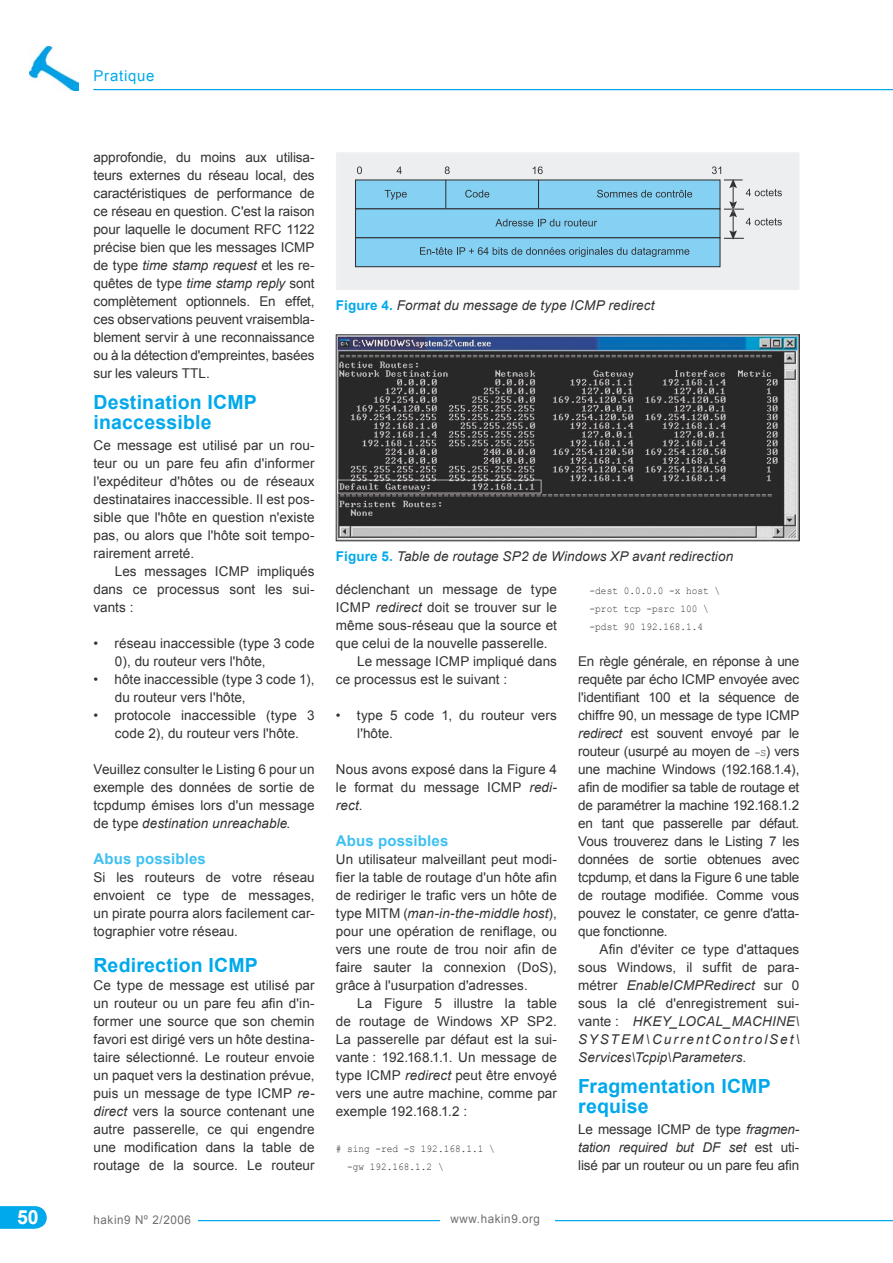
<style>
.page{position:relative;width:893px;height:1263px;background:#fff}
.page>*{position:absolute;margin:0;border:0;box-sizing:border-box;transform-origin:0 0}
.SUBHEAD{font:700 19.5px/19.5px "Arial";letter-spacing:.01em;color:#00a9eb}
.t1{font:700 19.5px "Arial";color:#fff}
.SUBHEAD2{font:700 15px "Arial";letter-spacing:.01em;color:#3fc0f1}
.t2{font:15px "Arial";letter-spacing:.05em;color:#00a9eb}
.BODY1{font:13.5px/18px "Arial";letter-spacing:.005em;color:#323235;text-align:justify}
.BODY1_WS{font:13.5px/18px "Arial";letter-spacing:.005em;color:#323235;text-align:justify}
.BODY_TEXT{font:13.5px/18px "Arial";letter-spacing:.005em;color:#323235;text-align:justify}
.HANGING1{font:13.5px/18px "Arial";letter-spacing:.005em;color:#323235}
.PODPIS{font:italic 13.5px "Arial";letter-spacing:.01em;color:#323235}
.HANGING_WS{font:13.5px/18px "Arial";letter-spacing:.005em;color:#323235}
.t3{font:12px "Arial";letter-spacing:.05em;color:#6f6e72}
.BODY_CODE{font:10.5px "Courier New";color:#323235;scale:.9 1}
.BODY_CODE_WS{font:10.5px "Courier New";color:#323235;scale:.9 1}
.s1{font-style:italic}
.s2{font-weight:700;font-style:normal;color:#00a9eb}
.s3{font-family:"Courier New";font-size:10.5px}
</style>
<div class="page">
<hr style="left:94px;top:1220px;width:799px;height:1px;background:#00a9eb">
<div style="left:440px;top:1203px;width:115px;height:60px;background:#fff"></div>
<div style="left:94px;top:1202px;width:104px;height:49px;background:#fff"></div>
<hr style="left:94px;top:89px;width:799px;height:1px;background:#00a9eb">
<svg style="left:0;top:1206px;width:47px;height:23px"></svg>
<img style="left:30px;top:46px;width:49px;height:44px">
<div style="left:336px;top:152px;width:463px;height:138px;background:#edeeef"></div>
<div style="left:355px;top:180px;width:365px;height:29px;background:#85d1f4"></div>
<div style="left:355px;top:209px;width:365px;height:29px;background:#85d1f4"></div>
<div style="left:355px;top:208px;width:365px;height:30px;border:1px solid #323235"></div>
<div style="left:355px;top:238px;width:365px;height:29px;background:#85d1f4"></div>
<div style="left:355px;top:237px;width:365px;height:30px;border:1px solid #323235"></div>
<svg style="left:385px;top:190px;width:22px;height:10px"></svg>
<svg style="left:495px;top:219px;width:102px;height:7px"></svg>
<svg style="left:420px;top:247px;width:269px;height:10px"></svg>
<svg style="left:465px;top:190px;width:24px;height:8px"></svg>
<svg style="left:597px;top:190px;width:95px;height:8px"></svg>
<svg style="left:445px;top:180px;width:1px;height:28px"></svg>
<svg style="left:538px;top:180px;width:1px;height:29px"></svg>
<svg style="left:357px;top:166px;width:5px;height:8px"></svg>
<svg style="left:397px;top:166px;width:5px;height:8px"></svg>
<svg style="left:445px;top:166px;width:5px;height:8px"></svg>
<svg style="left:533px;top:166px;width:10px;height:8px"></svg>
<svg style="left:712px;top:166px;width:70px;height:76px"></svg>
<img style="left:338px;top:337px;width:459px;height:202px">
<div style="left:336px;top:335px;width:463px;height:206px;border:1px solid #323235"></div>
<h1 class="t1" style="left:17px;top:1204px;width:23px">50</h1>
<p class="t2" style="left:94px;top:66px;width:63px">Pratique</p>
<p class="BODY1" style="left:94px;top:148px;width:223px">approfondie, du moins aux utilisa&shy;teurs externes du réseau local, des caractéristiques de performance de ce réseau en question. C'est la raison pour laquelle le document RFC 1122 précise bien que les messages ICMP de type <span class="s1">time stamp request</span> et les re&shy;quêtes de type <span class="s1">time stamp reply</span> sont complètement optionnels. En effet, ces observations peuvent vraisembla&shy;blement servir à une reconnaissance ou à la détection d'empreintes, basées sur les valeurs TTL.</p>
<p class="SUBHEAD" style="left:94px;top:393px;width:165px">Destination ICMP inaccessible</p>
<p class="BODY1" style="left:94px;top:436px;width:223px">Ce message est utilisé par un rou&shy;teur ou un pare feu afin d'informer l'expéditeur d'hôtes ou de réseaux destinataires inaccessible. Il est pos&shy;sible que l'hôte en question n'existe pas, ou alors que l'hôte soit tempo&shy;rairement arreté.</p>
<p class="BODY_TEXT" style="left:94px;top:562px;width:223px;text-indent:21px">Les messages ICMP impliqués dans ce processus sont les sui&shy;vants :</p>
<p class="HANGING_WS" style="left:115px;top:634px;width:201px;text-indent:-21px">• réseau inaccessible (type 3 code<br>0), du routeur vers l'hôte,</p>
<p class="HANGING1" style="left:115px;top:670px;width:201px;text-indent:-21px">• hôte inaccessible (type 3 code 1), du routeur vers l'hôte,</p>
<p class="HANGING1" style="left:94px;top:706px;width:223px;text-align:center">• protocole inaccessible (type 3 code 2), du routeur vers l'hôte.</p>
<p class="BODY1_WS" style="left:94px;top:760px;width:223px">Veuillez consulter le Listing 6 pour un exemple des données de sortie de tcpdump émises lors d'un message de type <span class="s1">destination unreachable</span>.</p>
<p class="SUBHEAD2" style="left:94px;top:849px;width:114px">Abus possibles</p>
<p class="BODY1" style="left:94px;top:868px;width:223px">Si les routeurs de votre réseau envoient ce type de messages, un pirate pourra alors facilement car&shy;tographier votre réseau.</p>
<p class="SUBHEAD" style="left:94px;top:956px;width:166px">Redirection ICMP</p>
<p class="BODY1" style="left:94px;top:976px;width:223px">Ce type de message est utilisé par un routeur ou un pare feu afin d'in&shy;former une source que son chemin favori est dirigé vers un hôte destina&shy;taire sélectionné. Le routeur envoie un paquet vers la destination prévue, puis un message de type ICMP <span class="s1">re&shy;direct</span> vers la source contenant une autre passerelle, ce qui engendre une modification dans la table de routage de la source. Le routeur</p>
<p class="PODPIS" style="left:336px;top:296px;width:320px"><span class="s2">Figure 4.</span> Format du message de type ICMP redirect</p>
<p class="PODPIS" style="left:336px;top:547px;width:399px"><span class="s2">Figure 5.</span> Table de routage SP2 de Windows XP avant redirection</p>
<p class="BODY1" style="left:336px;top:580px;width:223px">déclenchant un message de type ICMP <span class="s1">redirect</span> doit se trouver sur le même sous-réseau que la source et que celui de la nouvelle passerelle.</p>
<p class="BODY_TEXT" style="left:336px;top:652px;width:223px;text-indent:21px">Le message ICMP impliqué dans ce processus est le suivant :</p>
<p class="HANGING_WS" style="left:357px;top:706px;width:201px;text-indent:-21px">• type 5 code 1, du routeur vers l'hôte.</p>
<p class="BODY1_WS" style="left:336px;top:760px;width:223px">Nous avons exposé dans la Figure 4 le format du message ICMP <span class="s1">redi&shy;rect</span>.</p>
<p class="SUBHEAD2" style="left:336px;top:831px;width:114px">Abus possibles</p>
<p class="BODY1" style="left:336px;top:850px;width:223px">Un utilisateur malveillant peut modi&shy;fier la table de routage d'un hôte afin de rediriger le trafic vers un hôte de type MITM (<span class="s1">man-in-the-middle host</span>), pour une opération de reniflage, ou vers une route de trou noir afin de faire sauter la connexion (DoS), grâce à l'usurpation d'adresses.</p>
<p class="BODY_TEXT" style="left:336px;top:994px;width:223px;text-indent:21px">La Figure 5 illustre la table de routage de Windows XP SP2.<br>La passerelle par défaut est la sui&shy;vante : 192.168.1.1. Un message de type ICMP <span class="s1">redirect</span> peut être envoyé vers une autre machine, comme par exemple 192.168.1.2 :</p>
<p class="BODY_CODE_WS" style="left:336px;top:1142px;width:178px"># sing -red -S 192.168.1.1 \</p>
<p class="BODY_CODE" style="left:347px;top:1160px;width:109px">-gw 192.168.1.2 \</p>
<p class="BODY_CODE" style="left:590px;top:584px;width:146px">-dest 0.0.0.0 -x host \</p>
<p class="BODY_CODE" style="left:590px;top:602px;width:134px">-prot tcp -psrc 100 \</p>
<p class="BODY_CODE" style="left:590px;top:620px;width:127px">-pdst 90 192.168.1.4</p>
<p class="BODY1_WS" style="left:578px;top:652px;width:223px">En règle générale, en réponse à une requête par écho ICMP envoyée avec l'identifiant 100 et la séquence de chiffre 90, un message de type ICMP <span class="s1">redirect</span> est souvent envoyé par le routeur (usurpé au moyen de <span class="s3">-S</span>) vers une machine Windows (192.168.1.4), afin de modifier sa table de routage et de paramétrer la machine 192.168.1.2 en tant que passerelle par défaut.<br>Vous trouverez dans le Listing 7 les données de sortie obtenues avec tcpdump, et dans la Figure 6 une table de routage modifiée. Comme vous pouvez le constater, ce genre d'atta&shy;que fonctionne.</p>
<p class="BODY_TEXT" style="left:578px;top:940px;width:223px;text-indent:21px">Afin d'éviter ce type d'attaques sous Windows, il suffit de para&shy;métrer <span class="s1">EnableICMPRedirect</span> sur 0 sous la clé d'enregistrement sui&shy;vante : <span class="s1">HKEY_LOCAL_MACHINE\ SYSTEM\CurrentControlSet\ Services\Tcpip\Parameters</span>.</p>
<p class="SUBHEAD" style="left:578px;top:1077px;width:194px">Fragmentation ICMP requise</p>
<p class="BODY1" style="left:578px;top:1120px;width:223px">Le message ICMP de type <span class="s1">fragmen&shy;tation required but DF set</span> est uti&shy;lisé par un routeur ou un pare feu afin</p>
<p class="t3" style="left:94px;top:1212px;width:99px">hakin9 Nº 2/2006</p>
<p class="t3" style="left:451px;top:1211px;width:91px">www.hakin9.org</p>
</div>
